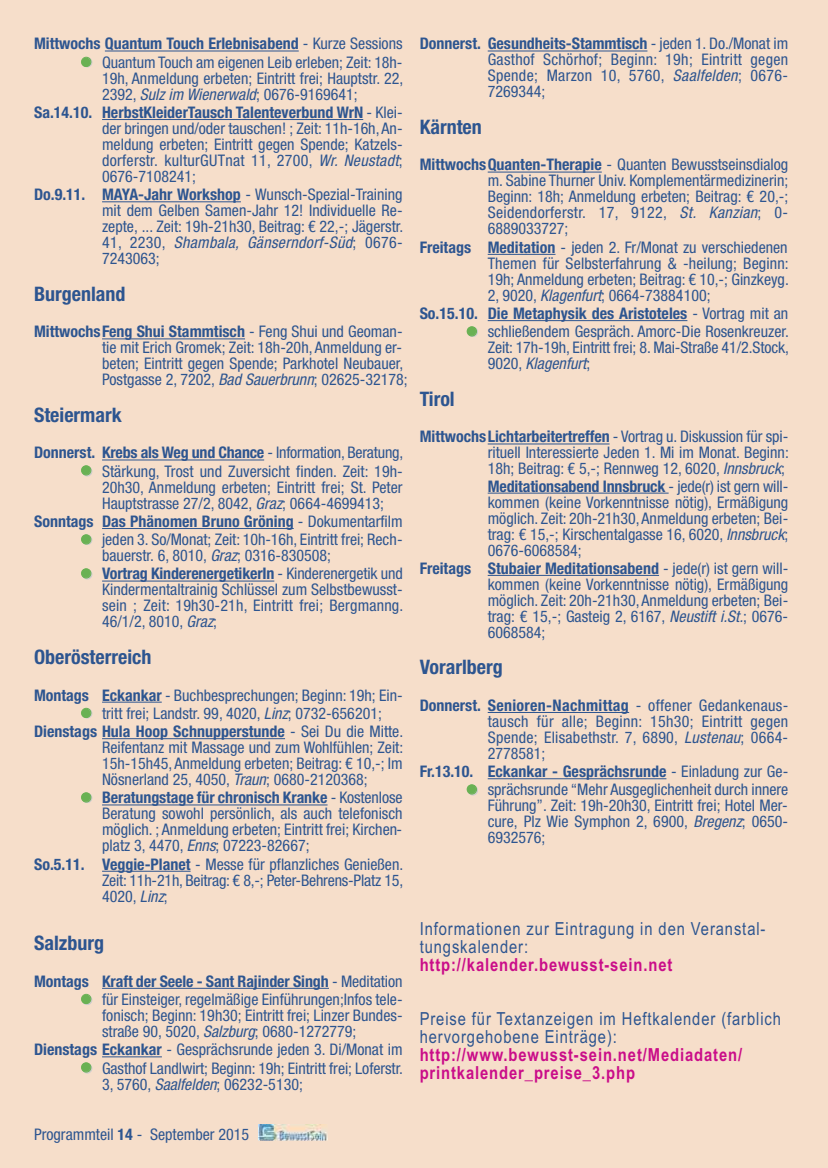
<style>
.page{position:relative;width:828px;height:1168px;background:#f6deca}
.page>*{position:absolute;margin:0;border:0;box-sizing:border-box;transform-origin:0 0}
.t1{font:700 condensed 20px "Helvetica Neue LT";color:#2d5590}
.t2{font:18px/18px "Arial Narrow";letter-spacing:.05em;color:#2d5590}
.t3{font:700 18px/18px "Arial Narrow";letter-spacing:.05em;color:#ca0d89}
.t4{font:condensed 16px/16px "Helvetica Neue LT";color:#2d5590;text-align:justify}
.t5{font:700 condensed 16px "Helvetica Neue LT";color:#2d5590}
.s1{font-weight:700}
.s2{font-style:italic}
.s3{font-weight:400}
</style>
<div class="page">
<img style="left:259px;top:1125px;width:68px;height:15px">
<hr style="left:105px;top:51px;width:194px;height:1px;background:#2d5590">
<hr style="left:102px;top:119px;width:261px;height:1px;background:#2d5590">
<hr style="left:102px;top:201px;width:139px;height:1px;background:#2d5590">
<hr style="left:102px;top:338px;width:143px;height:1px;background:#2d5590">
<hr style="left:102px;top:460px;width:162px;height:1px;background:#2d5590">
<hr style="left:102px;top:528px;width:192px;height:1px;background:#2d5590">
<hr style="left:102px;top:581px;width:172px;height:1px;background:#2d5590">
<hr style="left:102px;top:702px;width:60px;height:1px;background:#2d5590">
<hr style="left:102px;top:738px;width:183px;height:1px;background:#2d5590">
<hr style="left:102px;top:804px;width:225px;height:1px;background:#2d5590">
<hr style="left:102px;top:871px;width:89px;height:1px;background:#2d5590">
<hr style="left:102px;top:988px;width:227px;height:1px;background:#2d5590">
<hr style="left:102px;top:1056px;width:60px;height:1px;background:#2d5590">
<hr style="left:488px;top:51px;width:159px;height:1px;background:#2d5590">
<hr style="left:488px;top:172px;width:114px;height:1px;background:#2d5590">
<hr style="left:488px;top:254px;width:67px;height:1px;background:#2d5590">
<hr style="left:488px;top:320px;width:199px;height:1px;background:#2d5590">
<hr style="left:488px;top:444px;width:121px;height:1px;background:#2d5590">
<hr style="left:488px;top:493px;width:180px;height:1px;background:#2d5590">
<hr style="left:488px;top:575px;width:171px;height:1px;background:#2d5590">
<hr style="left:488px;top:712px;width:141px;height:1px;background:#2d5590">
<hr style="left:488px;top:778px;width:178px;height:1px;background:#2d5590">
<p class="t4" style="left:34px;top:35px;width:370px;line-height:18.2px;text-align:right"><span class="s1">Mittwochs Quantum Touch Erlebnisabend</span> - Kurze Sessions<br>Quantum Touch am eigenen Leib erleben; Zeit: 18h-</p>
<p class="t4" style="left:102px;top:70px;width:303px">19h, Anmeldung erbeten; Eintritt frei; Hauptstr. 22,<br>2392, <span class="s2">SulzimWienerwald</span>; 0676-9169641;</p>
<p class="t4" style="left:102px;top:104px;width:302px;text-indent:-68px"><span class="s1">Sa.14.10. HerbstKleiderTausch Talenteverbund WrN</span> - Klei&shy;der bringen und/oder tauschen! ; Zeit: 11h-16h, An&shy;meldung erbeten; Eintritt gegen Spende; Katzels&shy;dorferstr. kulturGUTnat 11, 2700, <span class="s2">Wr.Neustadt</span>; 0676-7108241;</p>
<p class="t4" style="left:102px;top:186px;width:303px;text-indent:-68px"><span class="s1">Do.9.11. MAYA-Jahr Workshop</span> - Wunsch-Spezial-Training mit dem Gelben Samen-Jahr 12! Individuelle Re&shy;zepte, ... Zeit: 19h-21h30, Beitrag: € 22,-; Jägerstr.<br>4 1 , 2 2 3 0 , <span class="s2">Shambala, Gänserndorf-Süd</span>; 0 6 7 6 - 7243063;</p>
<p class="t1" style="left:34px;top:282px;width:93px">Burgenland</p>
<p class="t4" style="left:102px;top:324px;width:307px;text-align:left;text-indent:-68px"><span class="s1">MittwochsFeng Shui Stammtisch</span> - Feng Shui und Geoman&shy;tie mit Erich Gromek; Zeit: 18h-20h, Anmeldung er&shy;beten; Eintritt gegen Spende; Parkhotel Neubauer, Postgasse 2, 7202, <span class="s2">BadSauerbrunn</span>; 02625-32178;</p>
<p class="t1" style="left:34px;top:403px;width:89px">Steiermark</p>
<p class="t4" style="left:34px;top:443px;width:371px;line-height:18.2px;text-align:right"><span class="s1">Donnerst. Krebs als Weg und Chance</span> - Information, Beratung,<br>Stärkung, Trost und Zuversicht finden. Zeit: 19h-</p>
<p class="t4" style="left:102px;top:479px;width:302px">20h30, Anmeldung erbeten; Eintritt frei; St. Peter<br>Hauptstrasse 27/2, 8042, <span class="s2">Graz</span>; 0664-4699413;</p>
<p class="t4" style="left:34px;top:512px;width:370px;line-height:18.2px;text-align:right"><span class="s1">Sonntags Das Phänomen Bruno Gröning</span> - Dokumentarfilm jeden 3. So/Monat; Zeit: 10h-16h, Eintritt frei; Rech-</p>
<p class="t4" style="left:102px;top:546px;width:302px;line-height:18.2px">bauerstr. 6, 8010, <span class="s2">Graz</span>; 0316-830508;<br><span class="s1">Vortrag KinderenergetikerIn</span> - Kinderenergetik und</p>
<p class="t4" style="left:102px;top:582px;width:303px">Kindermentaltrainig Schlüssel zum Selbstbewusst&shy;sein ; Zeit: 19h30-21h, Eintritt frei; Bergmanng.<br>46/1/2, 8010, <span class="s2">Graz</span>;</p>
<p class="t1" style="left:34px;top:645px;width:119px">Oberösterreich</p>
<p class="t4" style="left:34px;top:687px;width:370px"><span class="s1">Montags Eckankar</span> - Buchbesprechungen; Beginn: 19h; Ein-</p>
<p class="t4" style="left:102px;top:705px;width:281px">tritt frei; Landstr. 99, 4020, <span class="s2">Linz</span>; 0732-656201;</p>
<p class="t5" style="left:34px;top:722px;width:371px">Dienstags Hula Hoop Schnupperstunde <span class="s3">- Sei Du die Mitte.</span></p>
<p class="t4" style="left:102px;top:739px;width:303px">Reifentanz mit Massage und zum Wohlfühlen; Zeit:<br>15h-15h45, Anmeldung erbeten; Beitrag: € 10,-; Im Nösnerland 25, 4050, <span class="s2">Traun</span>; 0680-2120368;</p>
<p class="t4" style="left:102px;top:790px;width:302px"><span class="s1">Beratungstage für chronisch Kranke</span> - Kostenlose Beratung sowohl persönlich, als auch telefonisch möglich. ; Anmeldung erbeten; Eintritt frei; Kirchen&shy;platz 3, 4470, <span class="s2">Enns</span>; 07223-82667;</p>
<p class="t4" style="left:102px;top:856px;width:303px;text-indent:-68px"><span class="s1">So.5.11. Veggie-Planet</span> - Messe für pflanzliches Genießen.<br>Zeit: 11h-21h, Beitrag: € 8,-; Peter-Behrens-Platz 15, 4020, <span class="s2">Linz</span>;</p>
<p class="t1" style="left:34px;top:931px;width:71px">Salzburg</p>
<p class="t4" style="left:34px;top:972px;width:370px;line-height:18.2px;text-align:right"><span class="s1">Montags Kraft der Seele - Sant Rajinder Singh</span> - Meditation für Einsteiger, regelmäßige Einführungen;Infos tele-</p>
<p class="t4" style="left:102px;top:1007px;width:302px">fonisch; Beginn: 19h30; Eintritt frei; Linzer Bundes&shy;straße 90, 5020, <span class="s2">Salzburg</span>; 0680-1272779;</p>
<p class="t4" style="left:34px;top:1040px;width:370px;line-height:18.2px;text-align:right"><span class="s1">Dienstags Eckankar</span> - Gesprächsrunde jeden 3. Di/Monat im<br>Gasthof Landlwirt; Beginn: 19h; Eintritt frei; Loferstr.</p>
<p class="t4" style="left:102px;top:1076px;width:202px">3, 5760, <span class="s2">Saalfelden</span>; 06232-5130;</p>
<p class="t4" style="left:488px;top:36px;width:302px;text-indent:-68px"><span class="s1">Donnerst. Gesundheits-Stammtisch</span> - jeden 1. Do./Monat im Gasthof Schörhof; Beginn: 19h; Eintritt gegen Spende; Marzon 10, 5760, <span class="s2">Saalfelden</span>; 0676- 7269344;</p>
<p class="t1" style="left:420px;top:115px;width:64px">Kärnten</p>
<p class="t4" style="left:488px;top:157px;width:302px;text-indent:-68px"><span class="s1">MittwochsQuanten-Therapie</span> - Quanten Bewusstseinsdialog m. Sabine Thurner Univ. Komplementärmedizinerin; Beginn: 18h; Anmeldung erbeten; Beitrag: € 20,-; Seidendorferstr. 17, 9122, <span class="s2">St. Kanzian</span>; 0- 6889033727;</p>
<p class="t4" style="left:488px;top:239px;width:303px;text-indent:-68px"><span class="s1">Freitags Meditation</span> - jeden 2. Fr/Monat zu verschiedenen Themen für Selbsterfahrung &amp; -heilung; Beginn:<br>19h; Anmeldung erbeten; Beitrag: € 10,-; Ginzkeyg.<br>2, 9020, <span class="s2">Klagenfurt</span>; 0664-73884100;</p>
<p class="t4" style="left:420px;top:304px;width:371px;line-height:18.2px;text-align:right"><span class="s1">So.15.10. Die Metaphysik des Aristoteles</span> - Vortrag mit an schließendem Gespräch. Amorc-Die Rosenkreuzer.</p>
<p class="t4" style="left:488px;top:340px;width:303px">Zeit: 17h-19h, Eintritt frei; 8. Mai-Straße 41/2.Stock,<br>9 0 2 0 , <span class="s2">Klagenfurt</span>;</p>
<p class="t1" style="left:420px;top:387px;width:37px">Tirol</p>
<p class="t4" style="left:488px;top:428px;width:303px;text-align:left;text-indent:-68px"><span class="s1">MittwochsLichtarbeitertreffen</span> - Vortrag u. Diskussion für spi&shy;rituell Interessierte Jeden 1. Mi im Monat. Beginn:<br>18h; Beitrag: € 5,-; Rennweg 12, 6020, <span class="s2">Innsbruck</span>; <span class="s1">Meditationsabend Innsbruck</span> - jede(r) ist gern will&shy;kommen (keine Vorkenntnisse nötig), Ermäßigung möglich. Zeit: 20h-21h30, Anmeldung erbeten; Bei&shy;trag: € 15,-; Kirschentalgasse 16, 6020, <span class="s2">Innsbruck</span>; 0676-6068584;</p>
<p class="t4" style="left:488px;top:560px;width:302px;text-indent:-68px"><span class="s1">Freitags Stubaier Meditationsabend</span> - jede(r) ist gern will&shy;kommen (keine Vorkenntnisse nötig), Ermäßigung möglich. Zeit: 20h-21h30, Anmeldung erbeten; Bei&shy;trag: € 15,-; Gasteig 2, 6167, <span class="s2">Neustifti.St.</span>; 0676- 6068584;</p>
<p class="t1" style="left:420px;top:655px;width:85px">Vorarlberg</p>
<p class="t4" style="left:488px;top:697px;width:302px;text-indent:-68px"><span class="s1">Donnerst. Senioren-Nachmittag</span> - offener Gedankenaus&shy;tausch für alle; Beginn: 15h30; Eintritt gegen Spende; Elisabethstr. 7, 6890, <span class="s2">Lustenau</span>; 0664- 2778581;</p>
<p class="t4" style="left:420px;top:762px;width:370px;line-height:18.2px;text-align:right"><span class="s1">Fr.13.10. Eckankar - Gesprächsrunde</span> - Einladung zur Ge&shy;sprächsrunde “Mehr Ausgeglichenheit durch innere</p>
<p class="t4" style="left:488px;top:798px;width:302px">Führung”. Zeit: 19h-20h30, Eintritt frei; Hotel Mer&shy;cure, Plz Wie Symphon 2, 6900, <span class="s2">Bregenz</span>; 0650- 6932576;</p>
<p class="t2" style="left:420px;top:919px;width:347px">Informationen zur Eintragung in den Veranstal&shy;tungskalender:</p>
<p class="t3" style="left:420px;top:955px;width:254px">http://kalender.bewusst-sein.net</p>
<p class="t2" style="left:420px;top:1009px;width:363px">Preise für Textanzeigen im Heftkalender (farblich hervorgehobene Einträge):</p>
<p class="t3" style="left:420px;top:1045px;width:324px">http://www.bewusst-sein.net/Mediadaten/ printkalender_preise_3.php</p>
<p class="t4" style="left:34px;top:1127px;width:217px">Programmteil <span class="s1">14</span> - September 2015</p>
</div>
